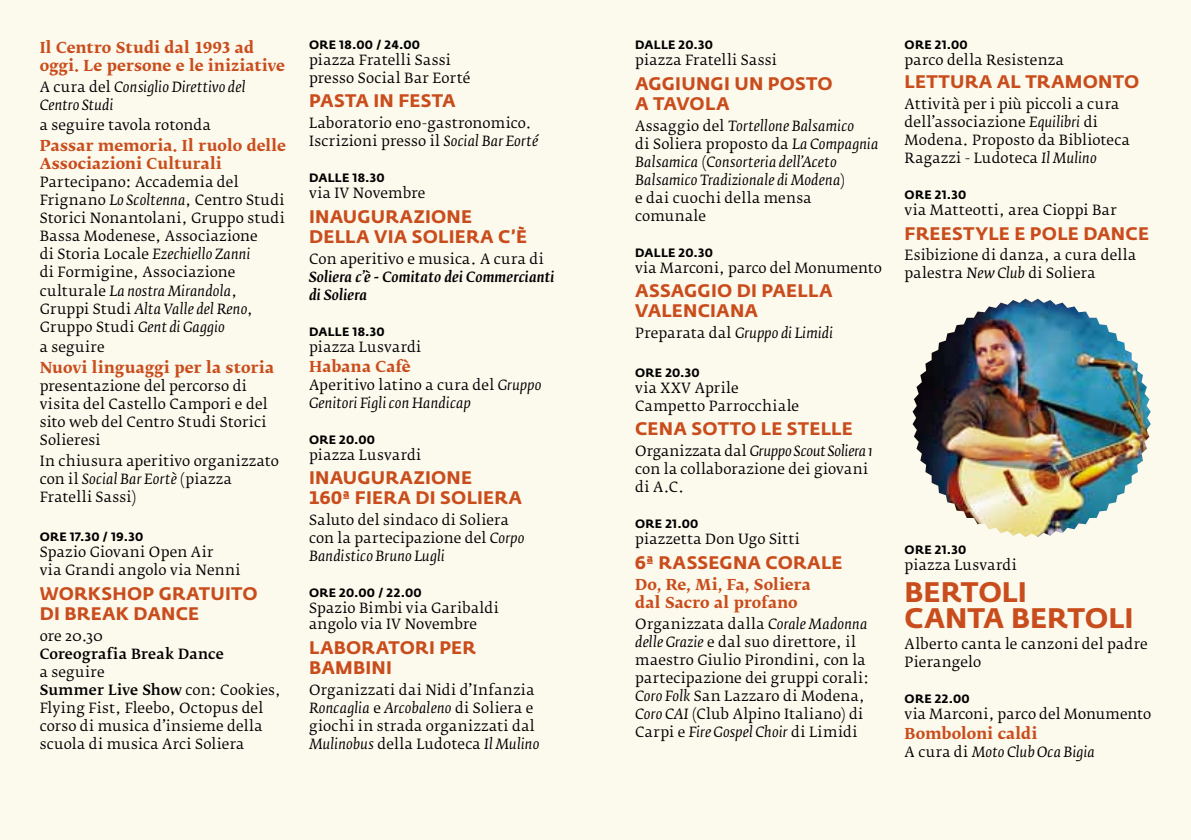
<style>
.page{position:relative;width:1191px;height:840px;background:#fff}
.page>*{position:absolute;margin:0;border:0;box-sizing:border-box;transform-origin:0 0}
.t1{font:700 28px/26px "Fedra Sans Std";letter-spacing:-.005em;color:#c94d1c}
.t2{font:700 18px/20px "Fedra Sans Std";letter-spacing:.015em;color:#c94d1c}
.t3{font:15px/18px "Fedra Serif B Bold TF";letter-spacing:.015em;color:#c94d1c}
.t4{font:14px/18px "Fedra Serif B";letter-spacing:.02em;color:#000}
.t5{font:italic 14px/18px "Fedra Serif B";letter-spacing:.02em;color:#000}
.t6{font:14px "Fedra Serif B";color:#000}
.t7{font:14px "Fedra Serif B Medium TF";letter-spacing:.01em;color:#000}
.t8{font:italic 500 14px/18px "Fedra Serif B";letter-spacing:.015em;color:#000}
.t9{font:700 12px "Fedra Sans Std";letter-spacing:.025em;color:#000}
.s1{font-style:normal}
.s2{font-style:italic}
.s3{font-family:"Fedra Serif B"}
</style>
<div class="page">
<div style="left:0;top:0;width:1191px;height:839px;background:#fcf9ed"></div>
<img style="left:912px;top:298px;width:238px;height:238px">
<p class="t3" style="left:40px;top:38px;width:247px">Il Centro Studi dal 1993 ad oggi. Le persone e le iniziative</p>
<p class="t5" style="left:40px;top:78px;width:207px"><span class="s1">A cura del</span> Consiglio Direttivo del<br>Centro Studi</p>
<p class="t4" style="left:40px;top:116px;width:173px">a seguire tavola rotonda</p>
<p class="t3" style="left:40px;top:137px;width:248px">Passar memoria. Il ruolo delle<br>Associazioni Culturali</p>
<p class="t4" style="left:40px;top:173px;width:247px">Partecipano: Accademia del<br>Frignano <span class="s2">Lo Scoltenna</span>, Centro Studi<br>Storici Nonantolani, Gruppo studi<br>Bassa Modenese, Associazione<br>di Storia Locale <span class="s2">Ezechiello Zanni<br></span>di Formigine, Associazione culturale <span class="s2">La nostra Mirandola</span>,<br>Gruppi Studi <span class="s2">Alta Valle del Reno</span>,<br>Gruppo Studi <span class="s2">Gent di Gaggio</span></p>
<p class="t4" style="left:40px;top:338px;width:66px">a seguire</p>
<p class="t3" style="left:40px;top:359px;width:236px">Nuovi linguaggi per la storia</p>
<p class="t4" style="left:40px;top:377px;width:229px">presentazione del percorso di visita del Castello Campori e del sito web del Centro Studi Storici<br>Solieresi</p>
<p class="t4" style="left:40px;top:452px;width:241px">In chiusura aperitivo organizzato con il <span class="s2">Social Bar Eortè</span> (piazza<br>Fratelli Sassi)</p>
<p class="t9" style="left:40px;top:529px;width:105px">ORE 17.30 / 19.30</p>
<p class="t4" style="left:40px;top:543px;width:202px">Spazio Giovani Open Air<br>via Grandi angolo via Nenni</p>
<p class="t2" style="left:40px;top:583px;width:146px">WORKSHOP GRATUITO<br>DI BREA</p>
<p class="t2" style="left:116px;top:603px;width:32px">K DANCE</p>
<p class="t4" style="left:40px;top:626px;width:65px">ore 20.30</p>
<p class="t7" style="left:40px;top:645px;width:186px">Coreografia Break Dance</p>
<p class="t4" style="left:40px;top:662px;width:66px">a seguire</p>
<p class="t7" style="left:40px;top:681px;width:243px">Summer Live Show <span class="s3">con: Cookies,</span></p>
<p class="t4" style="left:40px;top:698px;width:225px;text-align:justify">Flying Fist, Fleebo, Octopus del corso di musica d’insieme della scuola di musica Arci Soliera</p>
<p class="t9" style="left:309px;top:37px;width:113px">ORE 18.00 / 24.00</p>
<p class="t4" style="left:309px;top:51px;width:163px">piazza Fratelli Sassi presso Social Bar Eorté</p>
<p class="t2" style="left:309px;top:91px;width:13px">PASTA</p>
<p class="t2" style="left:373px;top:91px;width:49px">IN FESTA</p>
<p class="t4" style="left:309px;top:114px;width:231px">Laboratorio eno-gastronomico.<br>Iscrizioni presso il <span class="s2">Social Bar Eorté</span></p>
<p class="t9" style="left:309px;top:170px;width:77px">DALLE 18.30</p>
<p class="t4" style="left:309px;top:184px;width:118px">via IV Novembre</p>
<p class="t2" style="left:309px;top:206px;width:13px">INAU</p>
<p class="t2" style="left:357px;top:206px;width:28px">GURA</p>
<p class="t2" style="left:414px;top:206px;width:24px">ZIONE</p>
<p class="t2" style="left:309px;top:226px;width:13px">DELLA</p>
<p class="t2" style="left:374px;top:226px;width:51px">VIA SOLIERA</p>
<p class="t2" style="left:498px;top:226px;width:31px">C’È</p>
<p class="t4" style="left:309px;top:250px;width:236px">Con aperitivo e musica. A cura di</p>
<p class="t8" style="left:309px;top:268px;width:247px">Soliera c’è - Comitato dei Commercianti di Soliera</p>
<p class="t9" style="left:309px;top:324px;width:77px">DALLE 18.30</p>
<p class="t4" style="left:309px;top:338px;width:114px">piazza Lusvardi</p>
<p class="t3" style="left:309px;top:357px;width:103px">Habana Cafè</p>
<p class="t5" style="left:309px;top:375px;width:234px"><span class="s1">Aperitivo latino a cura del</span> Gruppo<br>Genitori Figli con Handicap</p>
<p class="t9" style="left:309px;top:431px;width:68px">ORE 20.00</p>
<p class="t4" style="left:309px;top:445px;width:114px">piazza Lusvardi</p>
<p class="t2" style="left:309px;top:467px;width:13px">INAU</p>
<p class="t2" style="left:357px;top:467px;width:28px">GURA</p>
<p class="t2" style="left:414px;top:467px;width:24px">ZIONE</p>
<p class="t2" style="left:309px;top:487px;width:69px">160ª FIERA</p>
<p class="t2" style="left:415px;top:487px;width:38px">DI SOLIERA</p>
<p class="t4" style="left:309px;top:511px;width:217px">Saluto del sindaco di Soliera con la partecipazione del <span class="s2">Corpo<br>Bandistico Bruno Lugli</span></p>
<p class="t9" style="left:309px;top:585px;width:114px">ORE 20.00 / 22.00</p>
<p class="t4" style="left:309px;top:600px;width:191px;line-height:16px">Spazio Bimbi via Garibaldi angolo via IV Novembre</p>
<p class="t2" style="left:309px;top:637px;width:168px">LABORATORI PER<br>BAMBINI</p>
<p class="t4" style="left:309px;top:680px;width:232px">Organizzati dai Nidi d’Infanzia <span class="s2">Roncaglia</span> e <span class="s2">Arcobaleno</span> di Soliera e giochi in strada organizzati dal <span class="s2">Mulinobus</span> della Ludoteca <span class="s2">Il Mulino</span></p>
<p class="t9" style="left:635px;top:37px;width:79px">DALLE 20.30</p>
<p class="t4" style="left:635px;top:51px;width:143px">piazza Fratelli Sassi</p>
<p class="t2" style="left:635px;top:73px;width:52px">AGGIUN</p>
<p class="t2" style="left:710px;top:73px;width:71px">GIUN POSTO</p>
<p class="t2" style="left:635px;top:93px;width:69px">ATAVOLA</p>
<p class="t5" style="left:635px;top:117px;width:245px"><span class="s1">Assaggio del</span> Tortellone Balsamico<br><span class="s1">di Soliera proposto da</span> La Compagnia<br>Balsamica <span class="s1">(</span>Consorteria dell’Aceto<br>Balsamico Tradizionale di Modena<span class="s1">)<br>e dai cuochi della mensa comunale</span></p>
<p class="t9" style="left:635px;top:245px;width:79px">DALLE 20.30</p>
<p class="t6" style="left:635px;top:259px;width:248px">via Marconi, parco del Monumento</p>
<p class="t2" style="left:635px;top:281px;width:199px">ASSAGG IO DI PAELLA<br>VALENCIANA</p>
<p class="t5" style="left:635px;top:324px;width:199px"><span class="s1">Preparata dal</span> Gruppo di Limidi</p>
<p class="t9" style="left:635px;top:365px;width:66px">ORE 20.30</p>
<p class="t4" style="left:635px;top:379px;width:165px">via XXV Aprile<br>Campetto Parrocchiale</p>
<p class="t2" style="left:635px;top:419px;width:14px">CENA</p>
<p class="t2" style="left:691px;top:419px;width:14px">SOTTO</p>
<p class="t2" style="left:761px;top:419px;width:38px">LE STELLE</p>
<p class="t4" style="left:635px;top:442px;width:239px">Organizzata dal <span class="s2">Gruppo Scout Soliera 1 </span>con la collaborazione dei giovani di A.C.</p>
<p class="t9" style="left:635px;top:516px;width:65px">ORE 21.00</p>
<p class="t4" style="left:635px;top:530px;width:166px">piazzetta Don Ugo Sitti</p>
<p class="t2" style="left:635px;top:552px;width:209px">6ª RASSEGNA CORALE</p>
<p class="t3" style="left:635px;top:575px;width:177px">Do, Re, Mi, Fa, Soliera dal Sacro al profano</p>
<p class="t4" style="left:635px;top:614px;width:236px">Organizzata dalla <span class="s2">Corale Madonna delle Grazie</span> e dal suo direttore, il maestro Giulio Pirondini, con la partecipazione dei gruppi corali:<br><span class="s2">Coro Folk</span> San Lazzaro di Modena, <span class="s2">Coro CAI</span> (Club Alpino Italiano) di Carpi e <span class="s2">Fire Gospel Choir</span> di Limidi</p>
<p class="t9" style="left:904px;top:37px;width:65px">ORE 21.00</p>
<p class="t4" style="left:904px;top:51px;width:161px">parco della Resistenza</p>
<p class="t2" style="left:904px;top:72px;width:236px">LETTURA AL TRAMONTO</p>
<p class="t4" style="left:904px;top:95px;width:227px">Attività per i più piccoli a cura dell’associazione <span class="s2">Equilibri</span> di<br>Modena. Proposto da Biblioteca<br>Ragazzi - Ludoteca <span class="s2">Il Mulino</span></p>
<p class="t9" style="left:904px;top:187px;width:63px">ORE 21.30</p>
<p class="t4" style="left:904px;top:201px;width:214px">via Matteotti, area Cioppi Bar</p>
<p class="t2" style="left:904px;top:223px;width:246px">FREESTYLE E POLE DANCE</p>
<p class="t4" style="left:904px;top:246px;width:233px">Esibizione di danza, a cura della palestra <span class="s2">New Club</span> di Soliera</p>
<p class="t9" style="left:904px;top:542px;width:63px">ORE 21.30</p>
<p class="t4" style="left:904px;top:556px;width:114px">piazza Lusvardi</p>
<h1 class="t1" style="left:904px;top:579px;width:230px">BERTOLI<br>CANTA BERTOLI</h1>
<p class="t4" style="left:904px;top:634px;width:244px">Alberto canta le canzoni del padre<br>Pierangelo</p>
<p class="t9" style="left:904px;top:691px;width:67px">ORE 22.00</p>
<p class="t6" style="left:904px;top:705px;width:248px">via Marconi, parco del Monumento</p>
<p class="t3" style="left:904px;top:724px;width:134px">Bomboloni caldi</p>
<p class="t5" style="left:904px;top:742px;width:192px"><span class="s1">A cura di</span> Moto Club Oca Bigia</p>
</div>
